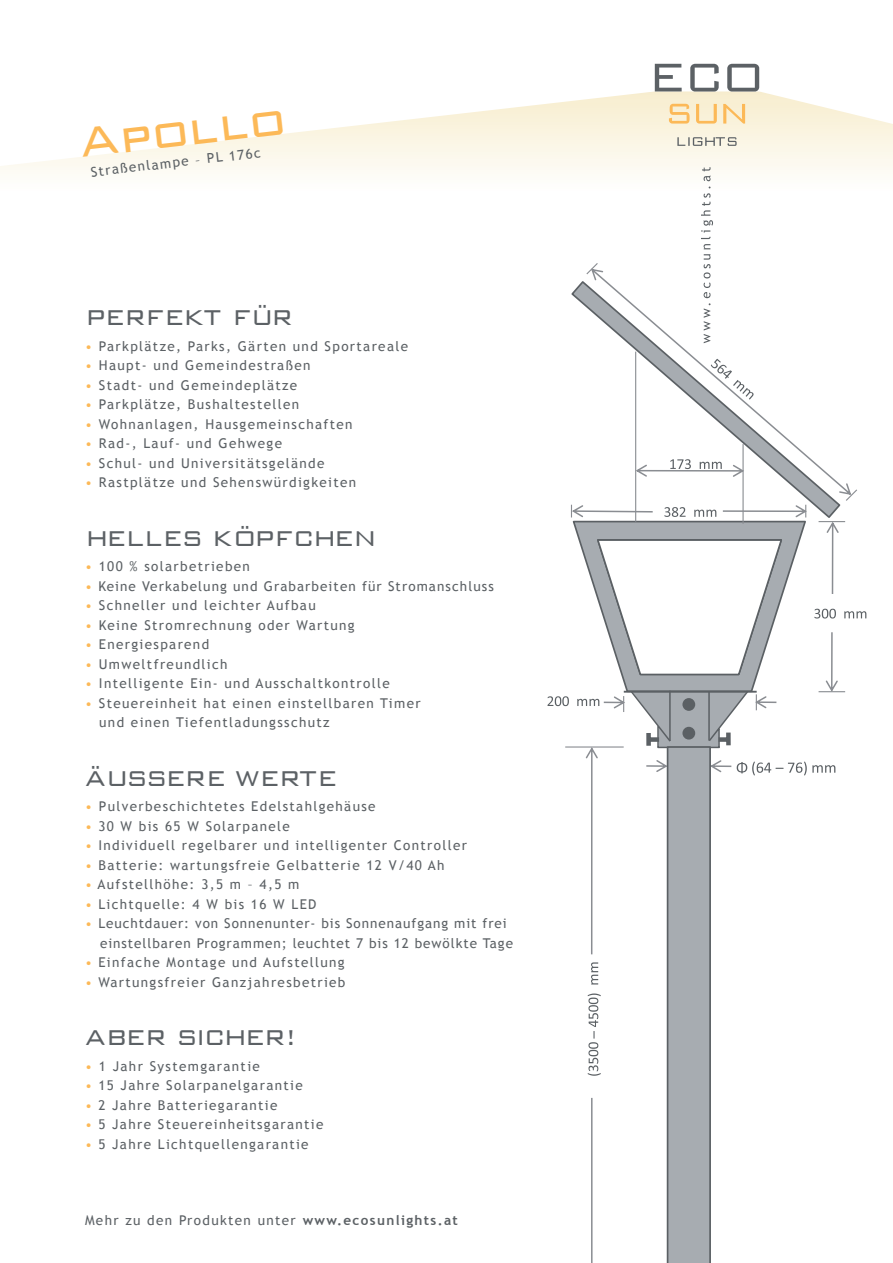
<style>
.page{position:relative;width:893px;height:1263px;background:#fff}
.page>*{position:absolute;margin:0;border:0;box-sizing:border-box;transform-origin:0 0}
.t1{font:43.5px "Wall Street Regular SWFTE";color:#fcb958}
.t2{font:22.5px "Wall Street Regular SWFTE";letter-spacing:.1em;color:#5c6165}
.t3{font:13.5px/19.5px "Trebuchet MS";letter-spacing:.1em;color:#5c6165}
.t4{font:13.5px/19.5px "Trebuchet MS";letter-spacing:.07em;color:#5c6165}
.t5{font:13.5px "Trebuchet MS";letter-spacing:.08em;color:#5c6165}
.s1{color:#fcb958}
.s2{font-weight:700}
</style>
<div class="page">
<svg style="left:0;top:91px;width:893px;height:81px"></svg>
<svg style="left:655px;top:64px;width:104px;height:28px"></svg>
<svg style="left:669px;top:104px;width:76px;height:20px;background:#f9ddab"></svg>
<svg style="left:677px;top:137px;width:60px;height:9px"></svg>
<svg style="left:701px;top:167px;width:12px;height:93px"></svg>
<svg style="left:571px;top:281px;width:270px;height:224px"></svg>
<svg style="left:585px;top:263px;width:272px;height:239px"></svg>
<svg style="left:591px;top:269px;width:260px;height:226px"></svg>
<svg style="left:711px;top:359px;width:43px;height:40px"></svg>
<svg style="left:547px;top:505px;width:319px;height:758px"></svg>
<h1 class="t1" style="left:76px;top:115px;width:204px;rotate:-7deg">Apollo</h1>
<p class="t3" style="left:90px;top:163px;width:172px;rotate:-7deg">Straßenlampe – PL 176c</p>
<h2 class="t2" style="left:85px;top:303px;width:207px">PERFEKT FÜR</h2>
<p class="t3" style="left:85px;top:336px;width:325px"><span class="s1">•</span> Parkplätze, Parks, Gärten und Sportareale</p>
<p class="t3" style="left:85px;top:356px;width:227px"><span class="s1">•</span> Haupt- und Gemeindestraßen</p>
<p class="t3" style="left:85px;top:375px;width:214px"><span class="s1">•</span> Stadt- und Gemeindeplätze</p>
<p class="t3" style="left:85px;top:395px;width:216px"><span class="s1">•</span> Parkplätze, Bushaltestellen</p>
<p class="t3" style="left:85px;top:414px;width:269px"><span class="s1">•</span> Wohnanlagen, Hausgemeinschaften</p>
<p class="t3" style="left:85px;top:434px;width:199px"><span class="s1">•</span> Rad-, Lauf- und Gehwege</p>
<p class="t3" style="left:85px;top:453px;width:241px"><span class="s1">•</span> Schul- und Universitätsgelände</p>
<p class="t3" style="left:85px;top:473px;width:273px"><span class="s1">•</span> Rastplätze und Sehenswürdigkeiten</p>
<h2 class="t2" style="left:85px;top:523px;width:288px">HELLES KÖPFCHEN</h2>
<p class="t3" style="left:85px;top:557px;width:166px"><span class="s1">•</span> 100 % solarbetrieben</p>
<p class="t5" style="left:85px;top:578px;width:410px"><span class="s1">•</span> Keine Verkabelung und Grabarbeiten für Stromanschluss</p>
<p class="t3" style="left:85px;top:596px;width:232px"><span class="s1">•</span> Schneller und leichter Aufbau</p>
<p class="t3" style="left:85px;top:615px;width:271px"><span class="s1">•</span> Keine Stromrechnung oder Wartung</p>
<p class="t3" style="left:85px;top:635px;width:126px"><span class="s1">•</span> Energiesparend</p>
<p class="t3" style="left:85px;top:654px;width:144px"><span class="s1">•</span> Umweltfreundlich</p>
<p class="t3" style="left:85px;top:674px;width:306px"><span class="s1">•</span> Intelligente Ein- und Ausschaltkontrolle</p>
<p class="t3" style="left:99px;top:693px;width:323px;text-indent:-14px"><span class="s1">•</span> Steuereinheit hat einen einstellbaren Timer und einen Tiefentladungsschutz</p>
<h2 class="t2" style="left:85px;top:763px;width:251px">ÄUSSERE WERTE</h2>
<p class="t3" style="left:85px;top:797px;width:292px"><span class="s1">•</span> Pulverbeschichtetes Edelstahlgehäuse</p>
<p class="t3" style="left:85px;top:816px;width:206px"><span class="s1">•</span> 30 W bis 65 W Solarpanele</p>
<p class="t3" style="left:85px;top:836px;width:383px"><span class="s1">•</span> Individuell regelbarer und intelligenter Controller</p>
<p class="t3" style="left:85px;top:855px;width:361px"><span class="s1">•</span> Batterie: wartungsfreie Gelbatterie 12 V/40 Ah</p>
<p class="t3" style="left:85px;top:875px;width:216px"><span class="s1">•</span> Aufstellhöhe: 3,5 m – 4,5 m</p>
<p class="t3" style="left:85px;top:894px;width:233px"><span class="s1">•</span> Lichtquelle: 4 W bis 16 W LED</p>
<p class="t4" style="left:100px;top:914px;width:414px;text-indent:-15px"><span class="s1">•</span> Leuchtdauer: von Sonnenunter- bis Sonnenaufgang mit frei einstellbaren Programmen; leuchtet 7 bis 12 bewölkte Tage</p>
<p class="t3" style="left:85px;top:953px;width:261px"><span class="s1">•</span> Einfache Montage und Aufstellung</p>
<p class="t3" style="left:85px;top:972px;width:262px"><span class="s1">•</span> Wartungsfreier Ganzjahresbetrieb</p>
<h2 class="t2" style="left:85px;top:1023px;width:208px">ABER SICHER!</h2>
<p class="t3" style="left:85px;top:1056px;width:176px"><span class="s1">•</span> 1 Jahr Systemgarantie</p>
<p class="t3" style="left:85px;top:1076px;width:219px"><span class="s1">•</span> 15 Jahre Solarpanelgarantie</p>
<p class="t3" style="left:85px;top:1095px;width:194px"><span class="s1">•</span> 2 Jahre Batteriegarantie</p>
<p class="t3" style="left:85px;top:1115px;width:240px"><span class="s1">•</span> 5 Jahre Steuereinheitsgarantie</p>
<p class="t3" style="left:85px;top:1134px;width:225px"><span class="s1">•</span> 5 Jahre Lichtquellengarantie</p>
<p class="t3" style="left:85px;top:1210px;width:374px">Mehr zu den Produkten unter <span class="s2">www.ecosunlights.at</span></p>
</div>
